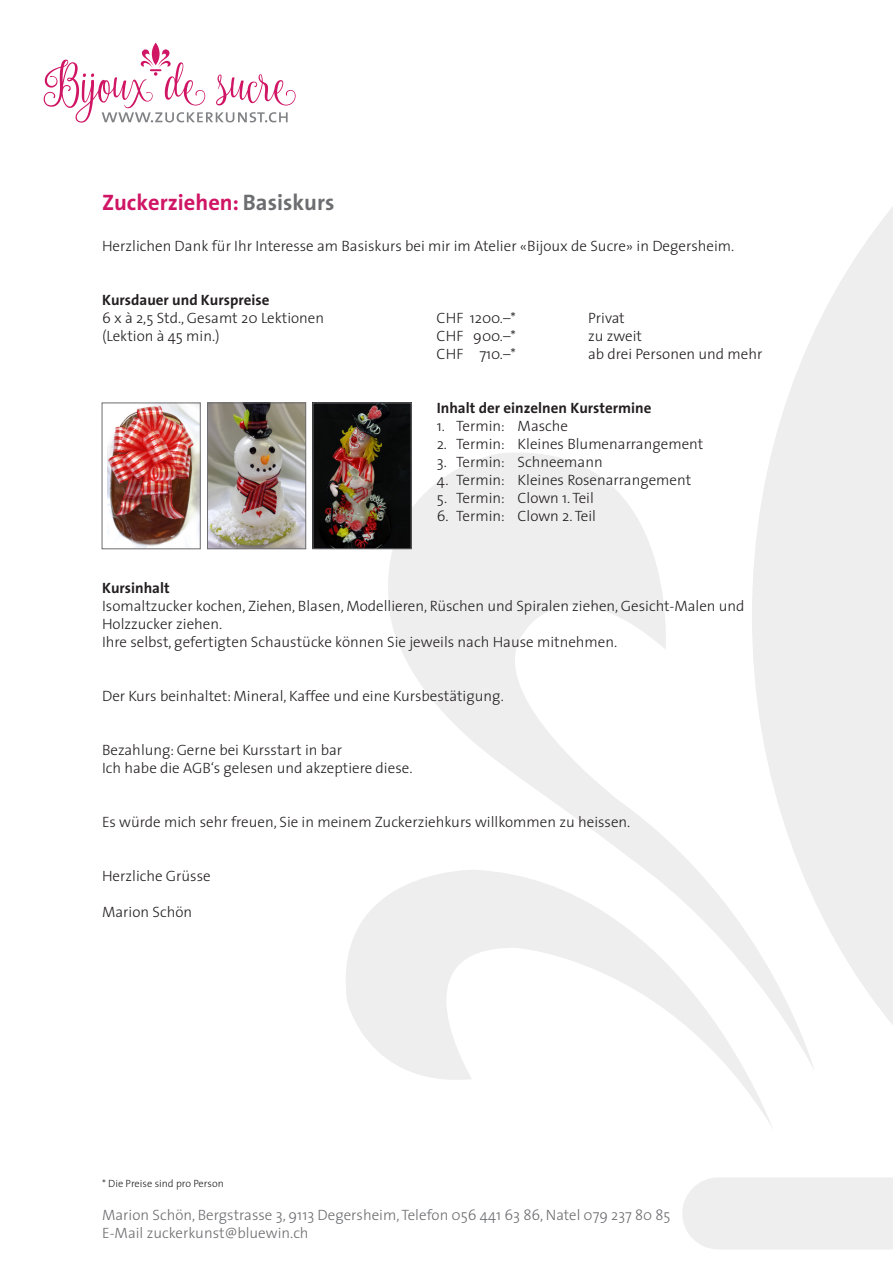
<style>
.page{position:relative;width:893px;height:1263px;background:#fff}
.page>*{position:absolute;margin:0;border:0;box-sizing:border-box;transform-origin:0 0}
.t1{font:700 22.5px "The Sans";color:#cf1564}
.t2{font:300 15px/18px "The Sans";color:#231f20}
.t3{font:300 15px/18px "The Sans";color:#6c6d70}
.t4{font:700 15px "The Sans";color:#231f20}
.t5{font:300 10.5px "The Sans";color:#231f20}
.s1{color:#6c6d70}
</style>
<div class="page">
<svg style="left:370px;top:436px;width:444px;height:633px"></svg>
<svg style="left:346px;top:868px;width:428px;height:259px"></svg>
<div style="left:682px;top:1178px;width:211px;height:71px;background:#eeeeef"></div>
<svg style="left:752px;top:207px;width:141px;height:819px;fill:#eeeeef"></svg>
<svg style="left:152px;top:43px;width:8px;height:22px"></svg>
<svg style="left:44px;top:49px;width:252px;height:74px"></svg>
<img style="left:315px;top:405px;width:94px;height:142px">
<div style="left:313px;top:403px;width:98px;height:146px;border:1px solid #6c6d70"></div>
<img style="left:107px;top:405px;width:92px;height:142px">
<div style="left:102px;top:403px;width:99px;height:146px;border:1px solid #6c6d70"></div>
<img style="left:209px;top:405px;width:95px;height:142px">
<div style="left:207px;top:403px;width:99px;height:146px;border:1px solid #6c6d70"></div>
<h1 class="t1" style="left:102px;top:184px;width:234px">Zuckerziehen: <span class="s1">Basiskurs</span></h1>
<p class="t2" style="left:102px;top:236px;width:634px">Herzlichen Dank für Ihr Interesse am Basiskurs bei mir im Atelier «Bijoux de Sucre» in Degersheim.</p>
<p class="t4" style="left:102px;top:287px;width:169px">Kursdauer und Kurspreise</p>
<p class="t2" style="left:102px;top:308px;width:224px">6 x à 2,5 Std., Gesamt 20 Lektionen</p>
<p class="t2" style="left:437px;top:308px;width:81px">CHF 1200.–*</p>
<p class="t2" style="left:588px;top:308px;width:38px">Privat</p>
<p class="t2" style="left:102px;top:326px;width:119px">(Lektion à 45 min.)</p>
<p class="t2" style="left:437px;top:326px;width:81px">CHF 900.–*</p>
<p class="t2" style="left:588px;top:326px;width:56px">zu zweit</p>
<p class="t2" style="left:437px;top:344px;width:81px">CHF 710.–*</p>
<p class="t2" style="left:588px;top:344px;width:176px">ab drei Personen und mehr</p>
<p class="t4" style="left:437px;top:395px;width:216px">Inhalt der einzelnen Kurstermine</p>
<p class="t2" style="left:437px;top:416px;width:133px">1. Termin: Masche</p>
<p class="t2" style="left:437px;top:434px;width:268px">2. Termin: Kleines Blumenarrangement</p>
<p class="t2" style="left:437px;top:452px;width:168px">3. Termin: Schneemann</p>
<p class="t2" style="left:437px;top:470px;width:256px">4. Termin: Kleines Rosenarrangement</p>
<p class="t2" style="left:437px;top:488px;width:159px">5. Termin: Clown 1. Teil</p>
<p class="t2" style="left:437px;top:506px;width:161px">6. Termin: Clown 2. Teil</p>
<p class="t4" style="left:102px;top:575px;width:69px">Kursinhalt</p>
<p class="t2" style="left:102px;top:596px;width:644px">Isomaltzucker kochen, Ziehen, Blasen, Modellieren, Rüschen und Spiralen ziehen, Gesicht-Malen und<br>Holzzucker ziehen.<br>Ihre selbst, gefertigten Schaustücke können Sie jeweils nach Hause mitnehmen.</p>
<p class="t2" style="left:102px;top:686px;width:403px">Der Kurs beinhaltet: Mineral, Kaffee und eine Kursbestätigung.</p>
<p class="t2" style="left:102px;top:740px;width:312px">Bezahlung: Gerne bei Kursstart in bar<br>Ich habe die AGB‘s gelesen und akzeptiere diese.</p>
<p class="t2" style="left:102px;top:812px;width:530px">Es würde mich sehr freuen, Sie in meinem Zuckerziehkurs willkommen zu heissen.</p>
<p class="t2" style="left:102px;top:866px;width:110px">Herzliche Grüsse</p>
<p class="t2" style="left:102px;top:902px;width:92px">Marion Schön</p>
<p class="t5" style="left:102px;top:1174px;width:123px">* Die Preise sind pro Person</p>
<p class="t3" style="left:102px;top:1205px;width:570px">Marion Schön, Bergstrasse 3, 9113 Degersheim, Telefon 056 441 63 86, Natel 079 237 80 85<br>E-Mail zuckerkunst@bluewin.ch</p>
</div>
